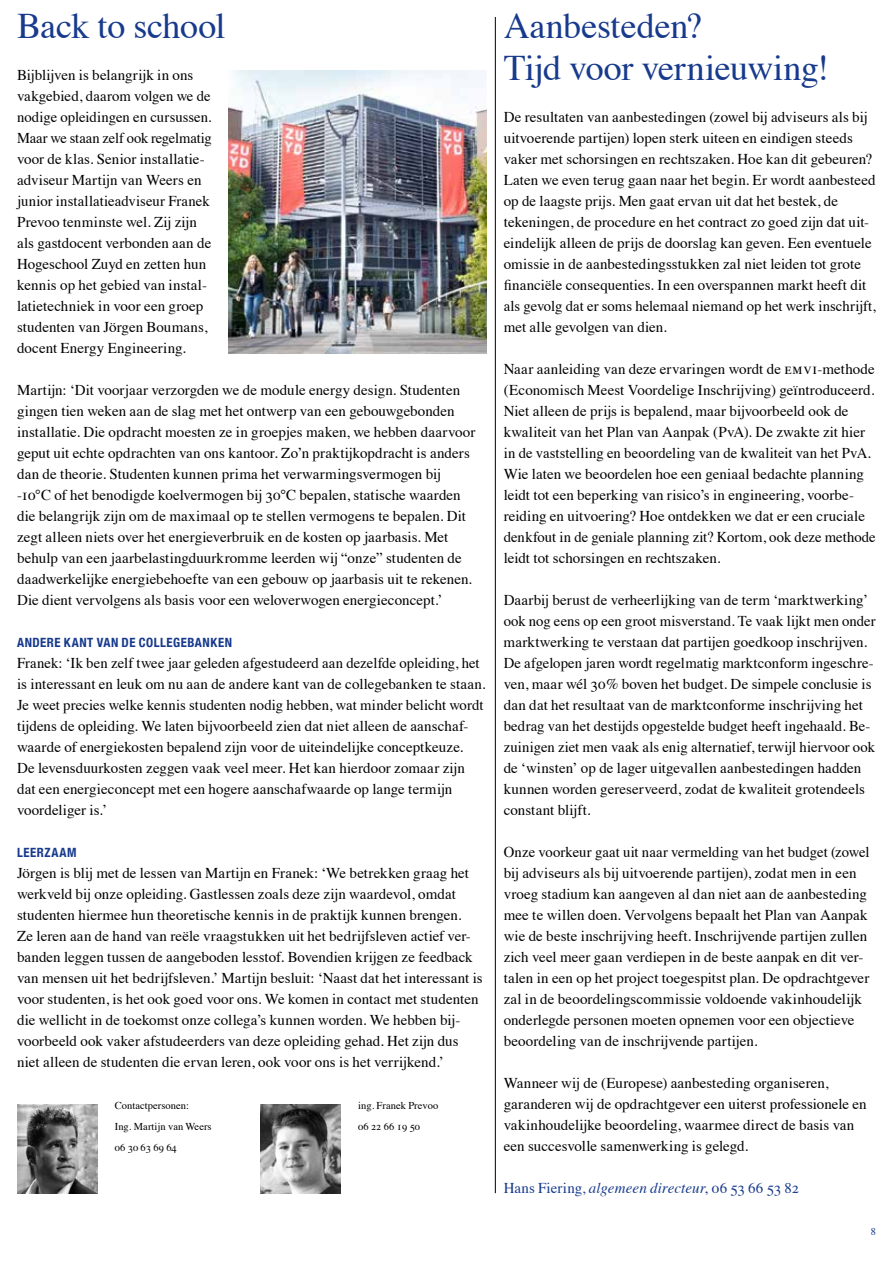
<style>
.page{position:relative;width:893px;height:1263px;background:#fff}
.page>*{position:absolute;margin:0;border:0;box-sizing:border-box;transform-origin:0 0}
.t1{font:36px/42px "Times";letter-spacing:-.005em;color:#173a8d}
.t2{font:15px/21px "Times";letter-spacing:.005em;color:#000}
.t3{font:italic 15px "Times";letter-spacing:.005em;color:#173a8d}
.t4{font:700 condensed 12.75px "Helvetica Neue";letter-spacing:.04em;color:#173a8d}
.t5{font:10.5px/21px "Times";letter-spacing:.005em;color:#000}
.t6{font:10.5px "Times Roman SC";letter-spacing:.005em;color:#000}
.t7{font:10.5px "Times Roman SC";color:#173a8d}
.s1{font-family:"Times Roman SC"}
.s2{font-style:normal}
.s3{font-family:"Times Roman SC";font-style:normal}
</style>
<div class="page">
<hr style="left:495px;top:17px;width:1px;height:1176px;background:#000">
<img style="left:229px;top:70px;width:258px;height:283px">
<img style="left:17px;top:1104px;width:80px;height:89px">
<img style="left:260px;top:1104px;width:81px;height:89px">
<h1 class="t1" style="left:17px;top:2px;width:210px">Back to school</h1>
<p class="t2" style="left:17px;top:63px;width:196px">Bijblijven is belangrijk in ons vakgebied, daarom volgen we de nodige opleidingen en cursussen.<br>Maar we staan zelf ook regelmatig voor de klas. Senior installatie&shy;adviseur Martijn van Weers en junior installatieadviseur Franek<br>Prevoo tenminste wel. Zij zijn als gastdocent verbonden aan de<br>Hogeschool Zuyd en zetten hun kennis op het gebied van instal&shy;latietechniek in voor een groep studenten van Jörgen Boumans, docent Energy Engineering.</p>
<p class="t2" style="left:17px;top:378px;width:460px">Martijn: ‘Dit voorjaar verzorgden we de module energy design. Studenten gingen tien weken aan de slag met het ontwerp van een gebouwgebonden installatie. Die opdracht moesten ze in groepjes maken, we hebben daarvoor geput uit echte opdrachten van ons kantoor. Zo’n praktijkopdracht is anders dan de theorie. Studenten kunnen prima het verwarmingsvermogen bij -<span class="s1">10</span>°C of het benodigde koelvermogen bij <span class="s1">30</span>°C bepalen, statische waarden die belangrijk zijn om de maximaal op te stellen vermogens te bepalen. Dit zegt alleen niets over het energieverbruik en de kosten op jaarbasis. Met behulp van een jaarbelastingduurkromme leerden wij “onze” studenten de daadwerkelijke energiebehoefte van een gebouw op jaarbasis uit te rekenen.<br>Die dient vervolgens als basis voor een weloverwogen energieconcept.’</p>
<p class="t4" style="left:17px;top:632px;width:217px">ANDERE KANT VAN DE COLLEGEBANKEN</p>
<p class="t2" style="left:17px;top:651px;width:470px">Franek: ‘Ik ben zelf twee jaar geleden afgestudeerd aan dezelfde opleiding, het is interessant en leuk om nu aan de andere kant van de collegebanken te staan.<br>Je weet precies welke kennis studenten nodig hebben, wat minder belicht wordt tijdens de opleiding. We laten bijvoorbeeld zien dat niet alleen de aanschaf&shy;waarde of energiekosten bepalend zijn voor de uiteindelijke conceptkeuze.<br>De levensduurkosten zeggen vaak veel meer. Het kan hierdoor zomaar zijn dat een energieconcept met een hogere aanschafwaarde op lange termijn voordeliger is.’</p>
<p class="t4" style="left:17px;top:842px;width:61px">LEERZAAM</p>
<p class="t2" style="left:17px;top:861px;width:467px">Jörgen is blij met de lessen van Martijn en Franek: ‘We betrekken graag het werkveld bij onze opleiding. Gastlessen zoals deze zijn waardevol, omdat studenten hiermee hun theoretische kennis in de praktijk kunnen brengen.<br>Ze leren aan de hand van reële vraagstukken uit het bedrijfsleven actief ver&shy;banden leggen tussen de aangeboden lesstof. Bovendien krijgen ze feedback van mensen uit het bedrijfsleven.’ Martijn besluit: ‘Naast dat het interessant is voor studenten, is het ook goed voor ons. We komen in contact met studenten die wellicht in de toekomst onze collega’s kunnen worden. We hebben bij&shy;voorbeeld ook vaker afstudeerders van deze opleiding gehad. Het zijn dus niet alleen de studenten die ervan leren, ook voor ons is het verrijkend.’</p>
<p class="t5" style="left:115px;top:1094px;width:98px">Contactpersonen:<br>Ing. Martijn van Weers</p>
<p class="t6" style="left:115px;top:1142px;width:64px">06 30 63 69 64</p>
<p class="t5" style="left:358px;top:1094px;width:82px">ing. Franek Prevoo</p>
<p class="t6" style="left:358px;top:1121px;width:64px">06 22 66 19 50</p>
<h1 class="t1" style="left:504px;top:2px;width:327px">Aanbesteden?<br>Tijd voor vernieuwing!</h1>
<p class="t2" style="left:504px;top:105px;width:374px">De resultaten van aanbestedingen (zowel bij adviseurs als bij uitvoerende partijen) lopen sterk uiteen en eindigen steeds vaker met schorsingen en rechtszaken. Hoe kan dit gebeuren?<br>Laten we even terug gaan naar het begin. Er wordt aanbesteed op de laagste prijs. Men gaat ervan uit dat het bestek, de tekeningen, de procedure en het contract zo goed zijn dat uit&shy;eindelijk alleen de prijs de doorslag kan geven. Een eventuele omissie in de aanbestedingsstukken zal niet leiden tot grote financiële consequenties. In een overspannen markt heeft dit als gevolg dat er soms helemaal niemand op het werk inschrijft, met alle gevolgen van dien.</p>
<p class="t2" style="left:504px;top:357px;width:374px">Naar aanleiding van deze ervaringen wordt de <span class="s1">emvi</span>-methode (Economisch Meest Voordelige Inschrijving) geïntroduceerd.<br>Niet alleen de prijs is bepalend, maar bijvoorbeeld ook de kwaliteit van het Plan van Aanpak (PvA). De zwakte zit hier in de vaststelling en beoordeling van de kwaliteit van het PvA.<br>Wie laten we beoordelen hoe een geniaal bedachte planning leidt tot een beperking van risico’s in engineering, voorbe&shy;reiding en uitvoering? Hoe ontdekken we dat er een cruciale denkfout in de geniale planning zit? Kortom, ook deze methode leidt tot schorsingen en rechtszaken.</p>
<p class="t2" style="left:504px;top:588px;width:374px">Daarbij berust de verheerlijking van de term ‘marktwerking’ ook nog eens op een groot misverstand. Te vaak lijkt men onder marktwerking te verstaan dat partijen goedkoop inschrijven.<br>De afgelopen jaren wordt regelmatig marktconform ingeschre-- ven, maar wél <span class="s1">30</span>% boven het budget. De simpele conclusie is dan dat het resultaat van de marktconforme inschrijving het bedrag van het destijds opgestelde budget heeft ingehaald. Be-- zuinigen ziet men vaak als enig alternatief, terwijl hiervoor ook de ‘winsten’ op de lager uitgevallen aanbestedingen hadden kunnen worden gereserveerd, zodat de kwaliteit grotendeels constant blijft.</p>
<p class="t2" style="left:504px;top:840px;width:367px">Onze voorkeur gaat uit naar vermelding van het budget (zowel bij adviseurs als bij uitvoerende partijen), zodat men in een vroeg stadium kan aangeven al dan niet aan de aanbesteding mee te willen doen. Vervolgens bepaalt het Plan van Aanpak wie de beste inschrijving heeft. Inschrijvende partijen zullen zich veel meer gaan verdiepen in de beste aanpak en dit ver&shy;talen in een op het project toegespitst plan. De opdrachtgever zal in de beoordelingscommissie voldoende vakinhoudelijk onderlegde personen moeten opnemen voor een objectieve beoordeling van de inschrijvende partijen.</p>
<p class="t2" style="left:504px;top:1071px;width:365px">Wanneer wij de (Europese) aanbesteding organiseren, garanderen wij de opdrachtgever een uiterst professionele en vakinhoudelijke beoordeling, waarmee direct de basis van een succesvolle samenwerking is gelegd.</p>
<p class="t3" style="left:504px;top:1175px;width:297px"><span class="s2">Hans Fiering,</span> algemeen directeur<span class="s3">, 06 53 66 53 82</span></p>
<p class="t7" style="left:871px;top:1226px;width:7px">8</p>
</div>
